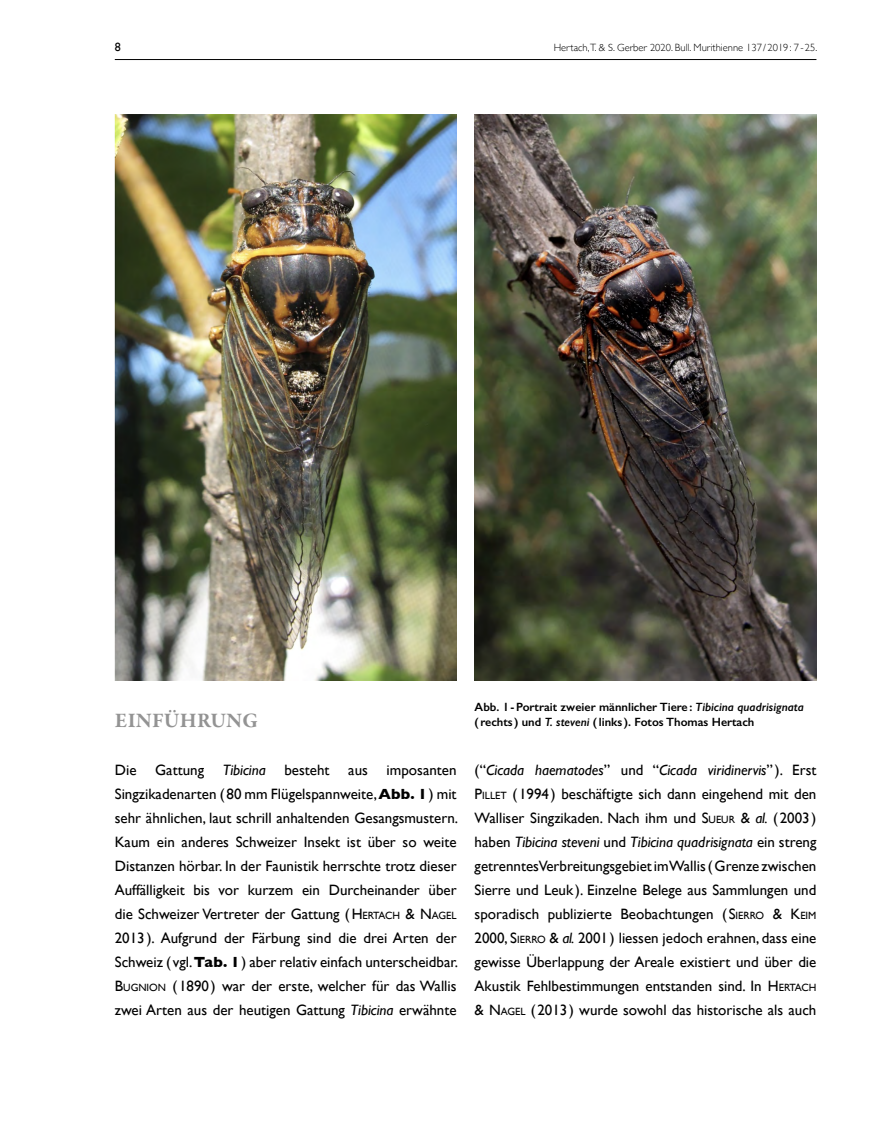
<style>
.page{position:relative;width:893px;height:1144px;background:#fff}
.page>*{position:absolute;margin:0;border:0;box-sizing:border-box;transform-origin:0 0}
.t1{font:700 21px "Garamond Premr Pro";letter-spacing:.01em;color:#939393}
.t2{font:15px/24px "Gill Sans";color:#000;text-align:justify}
.t3{font:600 12px/15px "Gill Sans";color:#000}
.t4{font:12px "Gill Sans";color:#000}
.t5{font:300 10.5px "Gill Sans";color:#000}
.s1{font-style:italic}
.s2{font-weight:700}
.s3{font-style:inherit}
.s4{font-size:10.5px}
</style>
<div class="page">
<hr style="left:115px;top:59px;width:701px;height:1px;background:#000">
<img style="left:475px;top:115px;width:341px;height:565px">
<img style="left:115px;top:115px;width:342px;height:565px">
<p class="t4" style="left:115px;top:40px;width:7px">8</p>
<p class="t5" style="left:554px;top:40px;width:265px">Hertach,T. &amp; S. Gerber 2020. Bull. Murithienne 137 / 2019 : 7 - 25.</p>
<p class="t3" style="left:475px;top:699px;width:331px">Abb. 1-Portrait zweier männlicher Tiere: <span class="s1">Tibicina quadrisignata </span>( rechts ) und <span class="s1">T. steveni</span> (links ). Fotos Thomas Hertach</p>
<h1 class="t1" style="left:115px;top:707px;width:145px">EINFÜHRUNG</h1>
<p class="t2" style="left:115px;top:758px;width:345px">Die Gattung <span class="s1">Tibicina</span> besteht aus imposanten Singzikadenarten ( 80 mm Flügelspannweite, <span class="s2">Abb. 1</span>) mit sehr ähnlichen, laut schrill anhaltenden Gesangsmustern.<br>Kaum ein anderes Schweizer Insekt ist über so weite Distanzen hörbar. In der Faunistik herrschte trotz dieser Auffälligkeit bis vor kurzem ein Durcheinander über die Schweizer Vertreter der Gattung (<span class="s3">H</span><span class="s4">ERTACH</span> &amp; <span class="s3">N</span><span class="s4">AGEL </span>2013 ). Aufgrund der Färbung sind die drei Arten der Schweiz ( vgl. <span class="s2">Tab. 1</span>) aber relativ einfach unterscheidbar.<br><span class="s3">B</span><span class="s4">UGNION</span> (1890 ) war der erste, welcher für das Wallis zwei Arten aus der heutigen Gattung <span class="s1">Tibicina</span> erwähnte</p>
<p class="t2" style="left:475px;top:758px;width:343px">(“<span class="s1">Cicada haematodes</span>” und “<span class="s1">Cicada viridinervis</span>” ). Erst <span class="s3">P</span><span class="s4">ILLET</span> ( 1994) beschäftigte sich dann eingehend mit den Walliser Singzikaden. Nach ihm und <span class="s3">S</span><span class="s4">UEUR</span> &amp; <span class="s1">al.</span> (2003) haben <span class="s1">Tibicina steveni</span> und <span class="s1">Tibicina quadrisignata</span> ein streng getrenntes Verbreitungsgebiet im Wallis (Grenze zwischen Sierre und Leuk ). Einzelne Belege aus Sammlungen und sporadisch publizierte Beobachtungen ( <span class="s3">S</span><span class="s4">IERRO</span> &amp; <span class="s3">K</span><span class="s4">EIM </span>2000, <span class="s3">S</span><span class="s4">IERRO</span> &amp; <span class="s1">al.</span> 2001) liessen jedoch erahnen, dass eine gewisse Überlappung der Areale existiert und über die Akustik Fehlbestimmungen entstanden sind. In <span class="s3">H</span><span class="s4">ERTACH </span>&amp; <span class="s3">N</span><span class="s4">AGEL</span> ( 2013) wurde sowohl das historische als auch</p>
</div>
